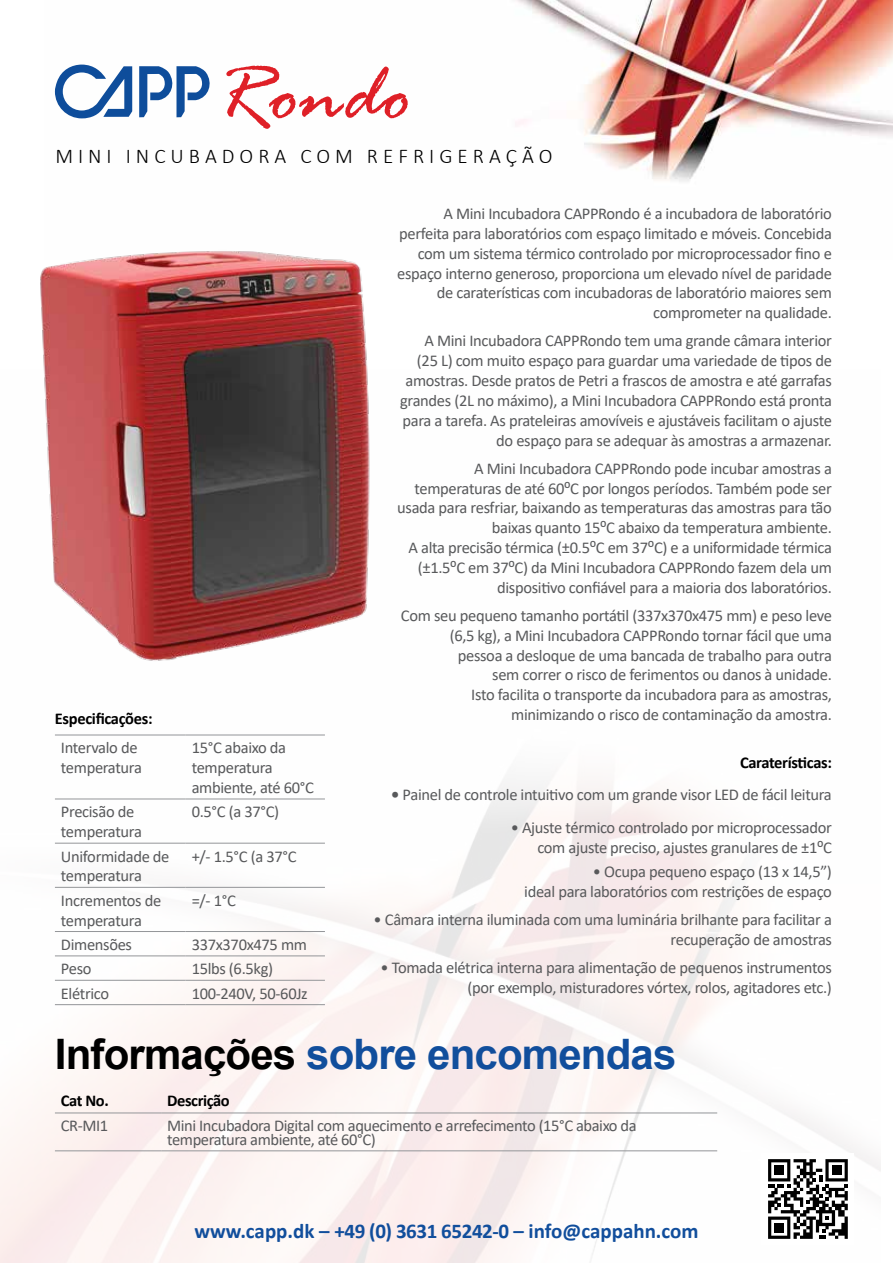
<style>
.page{position:relative;width:893px;height:1263px;background:#fff}
.page>*{position:absolute;margin:0;border:0;box-sizing:border-box;transform-origin:0 0}
.t1{font:italic 84.3px "Rage";color:#df2027}
.t2{font:700 42px "Arial";letter-spacing:-.02em;color:#114e9c}
.t3{font:700 21px "Calibri";letter-spacing:-.005em;color:#114e9c}
.t4{font:300 21px "Calibri";letter-spacing:.24em;color:#000}
.t5{font:16.5px/19.8px "Calibri";letter-spacing:-.02em;color:#58595b;text-align:right}
.t6{font:700 16.5px "Calibri";letter-spacing:-.025em;color:#000}
.s1{font-weight:700}
.s2{color:#000}
</style>
<div class="page">
<img style="left:54px;top:0;width:839px;height:182px">
<hr style="left:55px;top:1112px;width:106px;height:1px;background:#939598">
<hr style="left:161px;top:1112px;width:556px;height:1px;background:#939598">
<hr style="left:55px;top:1150px;width:106px;height:1px;background:#939598">
<hr style="left:161px;top:1150px;width:556px;height:1px;background:#939598">
<svg style="left:55px;top:65px;width:77px;height:53px"></svg>
<svg style="left:139px;top:66px;width:74px;height:51px"></svg>
<hr style="left:55px;top:735px;width:131px;height:1px;background:#939598">
<hr style="left:186px;top:735px;width:139px;height:1px;background:#939598">
<hr style="left:55px;top:799px;width:131px;height:1px;background:#939598">
<hr style="left:186px;top:799px;width:139px;height:1px;background:#939598">
<hr style="left:55px;top:843px;width:131px;height:1px;background:#939598">
<hr style="left:186px;top:843px;width:139px;height:1px;background:#939598">
<hr style="left:55px;top:887px;width:131px;height:1px;background:#939598">
<hr style="left:186px;top:887px;width:139px;height:1px;background:#939598">
<hr style="left:55px;top:931px;width:131px;height:1px;background:#939598">
<hr style="left:186px;top:931px;width:139px;height:1px;background:#939598">
<hr style="left:55px;top:955px;width:131px;height:1px;background:#939598">
<hr style="left:186px;top:955px;width:139px;height:1px;background:#939598">
<hr style="left:55px;top:980px;width:131px;height:1px;background:#939598">
<hr style="left:186px;top:980px;width:139px;height:1px;background:#939598">
<hr style="left:55px;top:1004px;width:131px;height:1px;background:#939598">
<hr style="left:186px;top:1004px;width:139px;height:1px;background:#939598">
<img style="left:40px;top:251px;width:330px;height:411px">
<svg style="left:768px;top:1159px;width:80px;height:80px"></svg>
<h1 class="t1" style="left:213px;top:49px;width:201px">Rondo</h1>
<p class="t4" style="left:55px;top:143px;width:499px">MINI INCUBADORA COM REFRIGERAÇÃO</p>
<p class="t6" style="left:55px;top:707px;width:99px">Especificações:</p>
<p class="t5" style="left:61px;top:737px;width:83px;text-align:left">Intervalo de temperatura</p>
<p class="t5" style="left:192px;top:737px;width:124px;text-align:left">15°C abaixo da temperatura ambiente, até 60°C</p>
<p class="t5" style="left:61px;top:801px;width:83px;text-align:left">Precisão de temperatura</p>
<p class="t5" style="left:192px;top:801px;width:89px">0.5°C (a 37°C)</p>
<p class="t5" style="left:61px;top:846px;width:110px;text-align:left">Uniformidade de temperatura</p>
<p class="t5" style="left:192px;top:846px;width:106px">+/- 1.5°C (a 37°C</p>
<p class="t5" style="left:61px;top:890px;width:102px;text-align:left">Incrementos de temperatura</p>
<p class="t5" style="left:192px;top:890px;width:46px">=/- 1°C</p>
<p class="t5" style="left:61px;top:934px;width:73px">Dimensões</p>
<p class="t5" style="left:192px;top:934px;width:117px">337x370x475 mm</p>
<p class="t5" style="left:61px;top:958px;width:32px">Peso</p>
<p class="t5" style="left:192px;top:958px;width:83px">15lbs (6.5kg)</p>
<p class="t5" style="left:61px;top:983px;width:50px">Elétrico</p>
<p class="t5" style="left:192px;top:983px;width:118px">100-240V, 50-60Jz</p>
<p class="t5" style="left:397px;top:203px;width:436px">A Mini Incubadora CAPPRondo é a incubadora de laboratório perfeita para laboratórios com espaço limitado e móveis. Concebida com um sistema térmico controlado por microprocessador fino e espaço interno generoso, proporciona um elevado nível de paridade de caraterísticas com incubadoras de laboratório maiores sem comprometer na qualidade.</p>
<p class="t5" style="left:400px;top:331px;width:433px">A Mini Incubadora CAPPRondo tem uma grande câmara interior (25 L) com muito espaço para guardar uma variedade de tipos de amostras. Desde pratos de Petri a frascos de amostra e até garrafas grandes (2L no máximo), a Mini Incubadora CAPPRondo está pronta para a tarefa. As prateleiras amovíveis e ajustáveis facilitam o ajuste do espaço para se adequar às amostras a armazenar.</p>
<p class="t5" style="left:397px;top:458px;width:436px">A Mini Incubadora CAPPRondo pode incubar amostras a temperaturas de até 60⁰C por longos períodos. Também pode ser usada para resfriar, baixando as temperaturas das amostras para tão baixas quanto 15⁰C abaixo da temperatura ambiente.<br>A alta precisão térmica (±0.5⁰C em 37⁰C) e a uniformidade térmica (±1.5⁰C em 37⁰C) da Mini Incubadora CAPPRondo fazem dela um dispositivo confiável para a maioria dos laboratórios.</p>
<p class="t5" style="left:401px;top:605px;width:432px">Com seu pequeno tamanho portátil (337x370x475 mm) e peso leve (6,5 kg), a Mini Incubadora CAPPRondo tornar fácil que uma pessoa a desloque de uma bancada de trabalho para outra<br>sem correr o risco de ferimentos ou danos à unidade.<br>Isto facilita o transporte da incubadora para as amostras, minimizando o risco de contaminação da amostra.</p>
<p class="t6" style="left:740px;top:750px;width:93px">Caraterísticas:</p>
<p class="t5" style="left:391px;top:784px;width:442px"><span class="s1">•</span> Painel de controle intuitivo com um grande visor LED de fácil leitura</p>
<p class="t5" style="left:511px;top:817px;width:323px">• Ajuste térmico controlado por microprocessador com ajuste preciso, ajustes granulares de ±1⁰C</p>
<p class="t5" style="left:524px;top:861px;width:309px">• Ocupa pequeno espaço (13 x 14,5”)<br>ideal para laboratórios com restrições de espaço</p>
<p class="t5" style="left:374px;top:909px;width:460px">• Câmara interna iluminada com uma luminária brilhante para facilitar a recuperação de amostras</p>
<p class="t5" style="left:380px;top:957px;width:453px">• Tomada elétrica interna para alimentação de pequenos instrumentos (por exemplo, misturadores vórtex, rolos, agitadores etc.)</p>
<h2 class="t2" style="left:55px;top:1024px;width:623px"><span class="s2">Informações</span> sobre encomendas</h2>
<p class="t6" style="left:61px;top:1089px;width:49px">Cat No.</p>
<p class="t6" style="left:167px;top:1089px;width:64px">Descrição</p>
<p class="t5" style="left:61px;top:1115px;width:49px">CR-MI1</p>
<p class="t5" style="left:167px;top:1119px;width:471px;line-height:13.5px;text-align:left">Mini Incubadora Digital com aquecimento e arrefecimento (15°C abaixo da temperatura ambiente, até 60°C)</p>
<p class="t3" style="left:194px;top:1216px;width:506px">www.capp.dk – +49 (0) 3631 65242-0 – info@cappahn.com</p>
</div>
